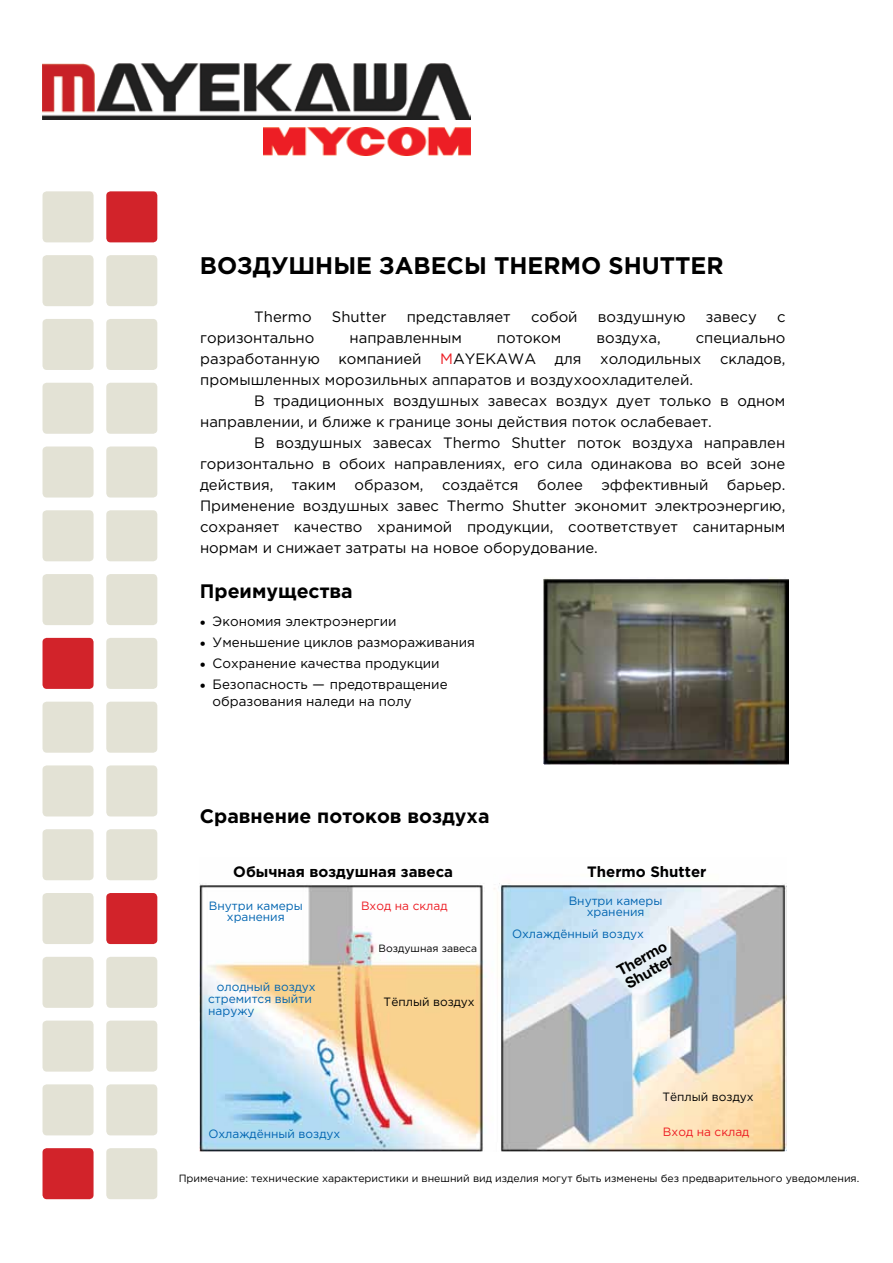
<style>
.page{position:relative;width:893px;height:1263px;background:#fff}
.page>*{position:absolute;margin:0;border:0;box-sizing:border-box;transform-origin:0 0}
.t1{font:700 24px "Gotham Pro";color:#000}
.t2{font:700 19.5px "Gotham Pro";color:#000}
.t3{font:700 19.5px "Gotham Pro";color:#000}
.t4{font:15px/21px "Gotham Pro";color:#000;text-align:justify}
.t5{font:700 15px "Gotham Pro";color:#000}
.t6{font:700 15px/15px "Helvetica Neue LT Std";color:#000}
.t7{font:13.5px/16.2px "Gotham Pro";color:#000}
.t8{font:12px/11.1px "Gotham Pro";color:#0064b0;text-align:center}
.t9{font:12px "Gotham Pro";color:#000}
.t10{font:12px "Gotham Pro";color:#ed1d24}
.t11{font:10.5px "Gotham Pro";color:#000}
.s1{color:#ed1d24}
.s2{font-family:"Helvetica Neue LT Std";font-weight:300;font-size:12px}
</style>
<div class="page">
<div style="left:43px;top:191px;width:51px;height:51px;background:#e3e2d5;border-radius:4px"></div>
<div style="left:43px;top:255px;width:51px;height:51px;background:#e3e2d5;border-radius:4px"></div>
<div style="left:43px;top:319px;width:51px;height:51px;background:#e3e2d5;border-radius:4px"></div>
<div style="left:43px;top:383px;width:51px;height:51px;background:#e3e2d5;border-radius:4px"></div>
<div style="left:43px;top:446px;width:51px;height:51px;background:#e3e2d5;border-radius:4px"></div>
<div style="left:43px;top:510px;width:51px;height:51px;background:#e3e2d5;border-radius:4px"></div>
<div style="left:43px;top:574px;width:51px;height:51px;background:#e3e2d5;border-radius:4px"></div>
<div style="left:43px;top:638px;width:51px;height:51px;background:#d2232a;border-radius:4px"></div>
<div style="left:43px;top:702px;width:51px;height:51px;background:#e3e2d5;border-radius:4px"></div>
<div style="left:43px;top:765px;width:51px;height:51px;background:#e3e2d5;border-radius:4px"></div>
<div style="left:43px;top:829px;width:51px;height:51px;background:#e3e2d5;border-radius:4px"></div>
<div style="left:43px;top:893px;width:51px;height:51px;background:#e3e2d5;border-radius:4px"></div>
<div style="left:43px;top:957px;width:51px;height:51px;background:#e3e2d5;border-radius:4px"></div>
<div style="left:43px;top:1020px;width:51px;height:51px;background:#e3e2d5;border-radius:4px"></div>
<div style="left:43px;top:1084px;width:51px;height:51px;background:#e3e2d5;border-radius:4px"></div>
<div style="left:43px;top:1148px;width:51px;height:51px;background:#d2232a;border-radius:4px"></div>
<div style="left:106px;top:191px;width:51px;height:51px;background:#d2232a;border-radius:4px"></div>
<div style="left:106px;top:255px;width:51px;height:51px;background:#e3e2d5;border-radius:4px"></div>
<div style="left:106px;top:319px;width:51px;height:51px;background:#e3e2d5;border-radius:4px"></div>
<div style="left:106px;top:383px;width:51px;height:51px;background:#e3e2d5;border-radius:4px"></div>
<div style="left:106px;top:446px;width:51px;height:51px;background:#e3e2d5;border-radius:4px"></div>
<div style="left:106px;top:510px;width:51px;height:51px;background:#e3e2d5;border-radius:4px"></div>
<div style="left:106px;top:574px;width:51px;height:51px;background:#e3e2d5;border-radius:4px"></div>
<div style="left:106px;top:638px;width:51px;height:51px;background:#e3e2d5;border-radius:4px"></div>
<div style="left:106px;top:702px;width:51px;height:51px;background:#e3e2d5;border-radius:4px"></div>
<div style="left:106px;top:765px;width:51px;height:51px;background:#e3e2d5;border-radius:4px"></div>
<div style="left:106px;top:829px;width:51px;height:51px;background:#e3e2d5;border-radius:4px"></div>
<div style="left:106px;top:893px;width:51px;height:51px;background:#d2232a;border-radius:4px"></div>
<div style="left:106px;top:957px;width:51px;height:51px;background:#e3e2d5;border-radius:4px"></div>
<div style="left:106px;top:1020px;width:51px;height:51px;background:#e3e2d5;border-radius:4px"></div>
<div style="left:106px;top:1084px;width:51px;height:51px;background:#e3e2d5;border-radius:4px"></div>
<div style="left:106px;top:1148px;width:51px;height:51px;background:#e3e2d5;border-radius:4px"></div>
<img style="left:43px;top:64px;width:427px;height:55px">
<img style="left:264px;top:128px;width:206px;height:27px">
<img style="left:544px;top:577px;width:244px;height:188px">
<img style="left:200px;top:883px;width:586px;height:269px">
<h1 class="t1" style="left:200px;top:251px;width:525px">ВОЗДУШНЫЕ ЗАВЕСЫ THERMO SHUTTER</h1>
<p class="t4" style="left:254px;top:306px;width:59px">Thermo</p>
<p class="t4" style="left:332px;top:306px;width:56px">Shutter</p>
<p class="t4" style="left:407px;top:306px;width:105px">представляет</p>
<p class="t4" style="left:531px;top:306px;width:48px">собой</p>
<p class="t4" style="left:598px;top:306px;width:89px">воздушную</p>
<p class="t4" style="left:706px;top:306px;width:52px">завесу</p>
<p class="t4" style="left:777px;top:306px;width:10px">с</p>
<p class="t4" style="left:200px;top:327px;width:116px">горизонтально</p>
<p class="t4" style="left:349px;top:327px;width:114px">направленным</p>
<p class="t4" style="left:497px;top:327px;width:66px">потоком</p>
<p class="t4" style="left:596px;top:327px;width:66px">воздуха,</p>
<p class="t4" style="left:200px;top:327px;width:587px;text-indent:495px">специально разработанную компанией <span class="s1">M</span>AYEKAWA для холодильных складов, промышленных морозильных аппаратов и воздухоохладителей.</p>
<p class="t4" style="left:200px;top:390px;width:587px;text-indent:54px">В традиционных воздушных завесах воздух дует только в одном направлении, и ближе к границе зоны действия поток ослабевает.</p>
<p class="t4" style="left:200px;top:432px;width:587px;text-indent:54px">В воздушных завесах Thermo Shutter поток воздуха направлен горизонтально в обоих направлениях, его сила одинакова во всей зоне действия, таким образом, создаётся более эффективный барьер.<br>Применение воздушных завес Thermo Shutter экономит электроэнергию, сохраняет качество хранимой продукции, соответствует санитарным нормам и снижает затраты на новое оборудование.</p>
<h2 class="t3" style="left:200px;top:580px;width:154px">Преимущества</h2>
<p class="t7" style="left:200px;top:613px;width:198px"><span class="s2">•</span> Экономия электроэнергии</p>
<p class="t7" style="left:200px;top:634px;width:277px"><span class="s2">•</span> Уменьшение циклов размораживания</p>
<p class="t7" style="left:200px;top:655px;width:241px"><span class="s2">•</span> Сохранение качества продукции</p>
<p class="t7" style="left:213px;top:676px;width:237px;text-indent:-13px"><span class="s2">•</span> Безопасность – предотвращение образования наледи на полу</p>
<h2 class="t2" style="left:200px;top:805px;width:291px">Сравнение потоков воздуха</h2>
<p class="t5" style="left:233px;top:863px;width:221px">Обычная воздушная завеса</p>
<p class="t5" style="left:587px;top:863px;width:121px">Thermo Shutter</p>
<p class="t8" style="left:209px;top:900px;width:95px">Внутри камеры хранения</p>
<p class="t10" style="left:361px;top:899px;width:88px">Вход на склад</p>
<p class="t8" style="left:208px;top:981px;width:109px;line-height:12px;text-align:left">Холодный воздух стремится выйти наружу</p>
<p class="t11" style="left:379px;top:942px;width:100px">Воздушная завеса</p>
<p class="t9" style="left:384px;top:995px;width:93px">Тёплый воздух</p>
<p class="t8" style="left:208px;top:1128px;width:133px">Охлаждённый воздух</p>
<p class="t8" style="left:569px;top:895px;width:95px">Внутри камеры хранения</p>
<p class="t8" style="left:512px;top:928px;width:133px">Охлаждённый воздух</p>
<p class="t6" style="left:614px;top:964px;width:56px;rotate:-29deg">Thermo<br>Shutter</p>
<p class="t9" style="left:662px;top:1090px;width:93px">Тёплый воздух</p>
<p class="t10" style="left:663px;top:1125px;width:88px">Вход на склад</p>
<p class="t11" style="left:179px;top:1173px;width:682px">Примечание: технические характеристики и внешний вид изделия могут быть изменены без предварительного уведомления.</p>
</div>
